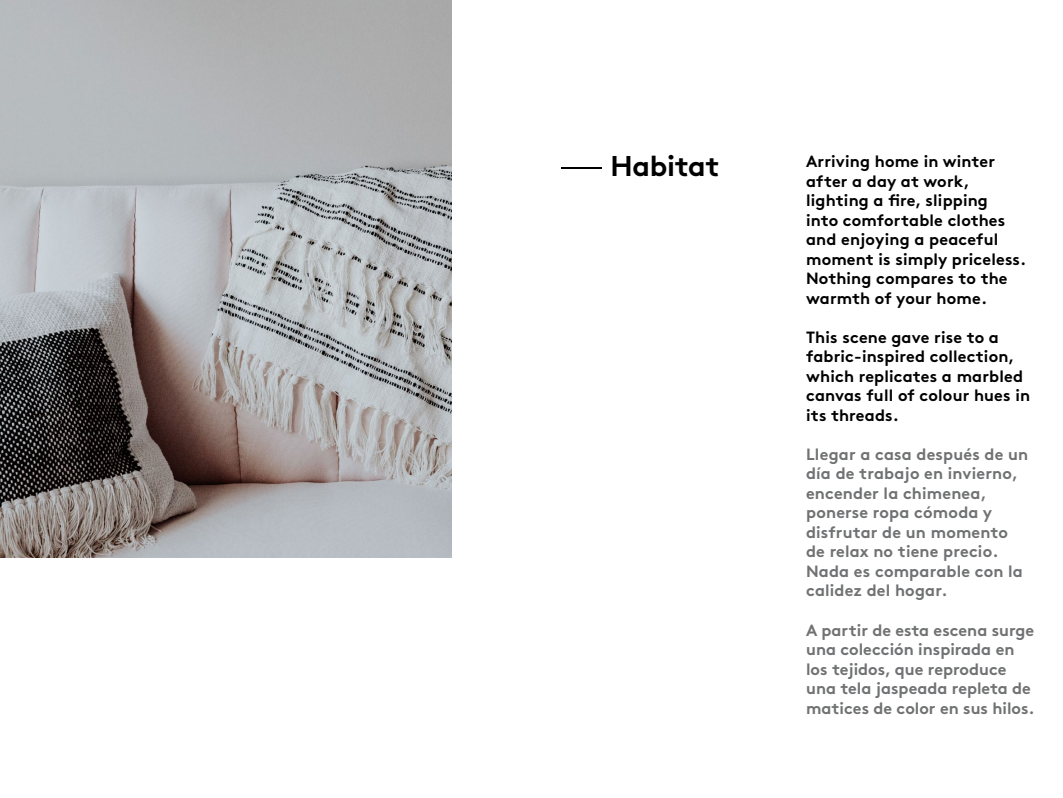
<style>
.page{position:relative;width:1063px;height:798px;background:#fff}
.page>*{position:absolute;margin:0;border:0;box-sizing:border-box;transform-origin:0 0}
.t1{font:700 28.62px "Brown Std";letter-spacing:-.01em;color:#000}
.t2{font:700 16.25px/19.5px "Brown Std";letter-spacing:.01em;color:#707172}
.t3{font:700 16.25px/19.5px "Brown Std";letter-spacing:.01em;color:#000}
.s1{font-weight:300}
</style>
<div class="page">
<img style="left:0;top:0;width:451px;height:557px">
<h1 class="t1" style="left:560px;top:149px;width:161px"><span class="s1">—</span> Habitat</h1>
<p class="t3" style="left:806px;top:151px;width:222px">Arriving home in winter after a day at work, lighting a fire, slipping<br>into comfortable clothes and enjoying a peaceful moment is simply priceless.<br>Nothing compares to the warmth of your home.</p>
<p class="t3" style="left:806px;top:327px;width:226px">This scene gave rise to a fabric-inspired collection, which replicates a marbled canvas full of colour hues in its threads.</p>
<p class="t2" style="left:806px;top:444px;width:224px">Llegar a casa después de un día de trabajo en invierno, encender la chimenea, ponerse ropa cómoda y disfrutar de un momento de relax no tiene precio.<br>Nada es comparable con la calidez del hogar.</p>
<p class="t2" style="left:806px;top:619px;width:230px">A partir de esta escena surge una colección inspirada en los tejidos, que reproduce una tela jaspeada repleta de matices de color en sus hilos.</p>
</div>
